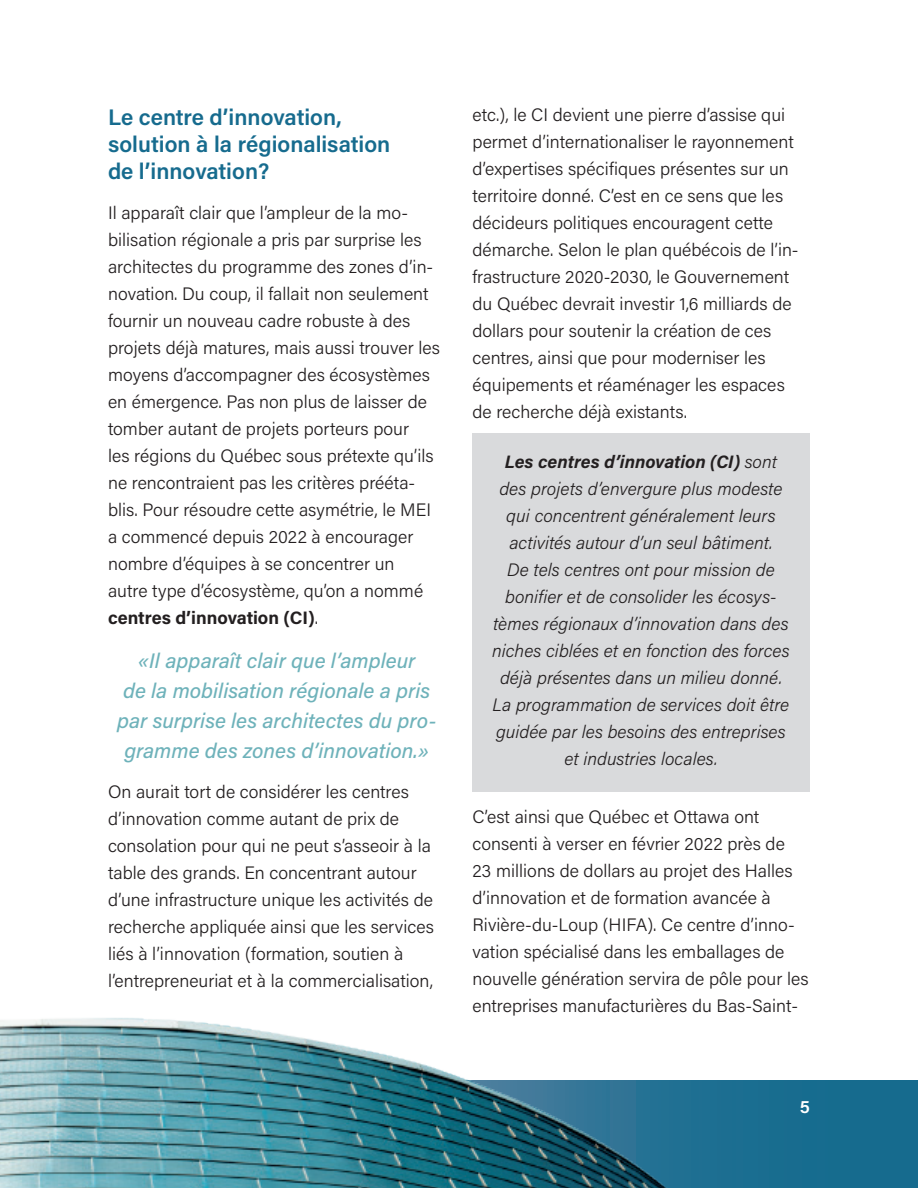
<style>
.page{position:relative;width:918px;height:1188px;background:#fff}
.page>*{position:absolute;margin:0;border:0;box-sizing:border-box;transform-origin:0 0}
.t1{font:22.5px/27px "Acumin Variable Concept";letter-spacing:.04em;color:#166b8e}
.t2{font:21px/30px "Acumin Variable Concept";letter-spacing:.02em;color:#6eb2ba;text-align:center}
.t3{font:18px/27px "Acumin Variable Concept";letter-spacing:.01em;color:#231f20}
.t4{font:18px "Acumin Variable Concept";color:#fff}
</style>
<div class="page">
<img style="left:0;top:1018px;width:918px;height:170px">
<div style="left:472px;top:433px;width:338px;height:359px;background:#d9dadc"></div>
<p class="t1" style="left:108px;top:102px;width:283px">Le centre d’innovation, solution à la régionalisation de l’innovation?</p>
<p class="t3" style="left:108px;top:199px;width:333px">Il apparaît clair que l’ampleur de la mo&shy;bilisation régionale a pris par surprise les architectes du programme des zones d’in&shy;novation. Du coup, il fallait non seulement fournir un nouveau cadre robuste à des projets déjà matures, mais aussi trouver les moyens d’accompagner des écosystèmes en émergence. Pas non plus de laisser de tomber autant de projets porteurs pour<br>les régions du Québec sous prétexte qu’ils ne rencontraient pas les critères prééta&shy;blis. Pour résoudre cette asymétrie, le MEI a commencé depuis 2022 à encourager nombre d’équipes à se concentrer un<br>autre type d’écosystème, qu’on a nommé centres d’innovation (CI).</p>
<p class="t2" style="left:117px;top:644px;width:321px">«Il apparaît clair que l’ampleur<br>de la mobilisation régionale a pris par surprise les architectes du pro&shy;gramme des zones d’innovation.»</p>
<p class="t3" style="left:108px;top:778px;width:327px">On aurait tort de considérer les centres d’innovation comme autant de prix de consolation pour qui ne peut s’asseoir à la table des grands. En concentrant autour d’une infrastructure unique les activités de recherche appliquée ainsi que les services liés à l’innovation (formation, soutien à l’entrepreneuriat et à la commercialisation,</p>
<p class="t3" style="left:472px;top:101px;width:328px">etc.), le CI devient une pierre d’assise qui permet d’internationaliser le rayonnement d’expertises spécifiques présentes sur un territoire donné. C’est en ce sens que les décideurs politiques encouragent cette démarche. Selon le plan québécois de l’in&shy;frastructure 2020-2030, le Gouvernement du Québec devrait investir 1,6 milliards de dollars pour soutenir la création de ces centres, ainsi que pour moderniser les équipements et réaménager les espaces de recherche déjà existants.</p>
<p class="t3" style="left:492px;top:447px;width:299px;text-align:center">Les centres d’innovation (CI) sont des projets d’envergure plus modeste qui concentrent généralement leurs activités autour d’un seul bâtiment.<br>De tels centres ont pour mission de bonifier et de consolider les écosys&shy;tèmes régionaux d’innovation dans des niches ciblées et en fonction des forces déjà présentes dans un milieu donné.<br>La programmation de services doit être guidée par les besoins des entreprises et industries locales.</p>
<p class="t3" style="left:472px;top:803px;width:338px">C’est ainsi que Québec et Ottawa ont consenti à verser en février 2022 près de<br>23 millions de dollars au projet des Halles d’innovation et de formation avancée à Rivière-du-Loup (HIFA). Ce centre d’inno&shy;vation spécialisé dans les emballages de nouvelle génération servira de pôle pour les entreprises manufacturières du Bas-Saint-</p>
<p class="t4" style="left:800px;top:1095px;width:11px">5</p>
</div>
